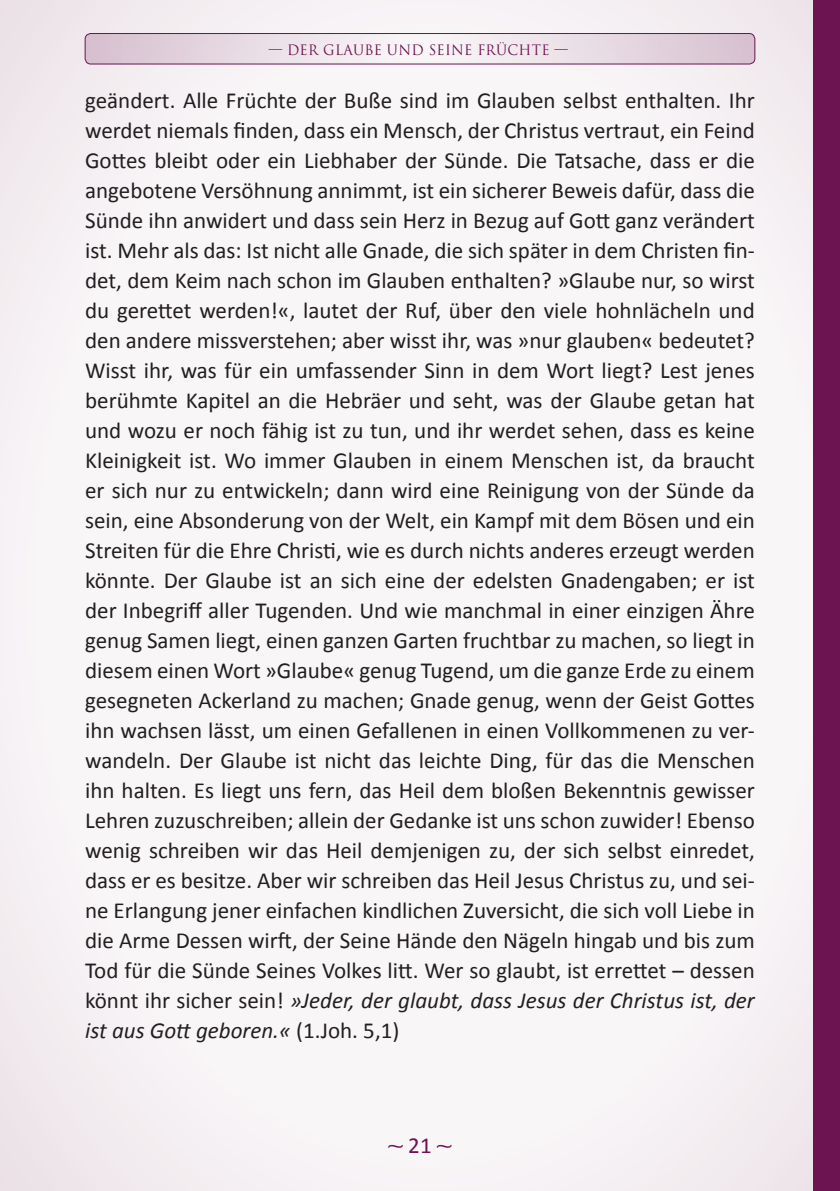
<style>
.page{position:relative;width:840px;height:1191px;background:#fff}
.page>*{position:absolute;margin:0;border:0;box-sizing:border-box;transform-origin:0 0}
.t1{font:23px/30px "Calibri";color:#231f20;text-align:justify}
.t2{font:23px "Calibri";color:#6c1351}
.t3{font:14px "Trajan Pro";letter-spacing:.02em;color:#6c1351;scale:.96 1}
.s1{font-style:italic}
</style>
<div class="page">
<div style="left:0;top:0;width:839px;height:1191px;background:#f9f6f8"></div>
<div style="left:812px;top:0;width:27px;height:1191px;background:#6c1351"></div>
<svg style="left:85px;top:34px;width:669px;height:30px"></svg>
<div style="left:85px;top:33px;width:669px;height:31px;border:1px solid #6c1351;border-radius:6px"></div>
<p class="t3" style="left:269px;top:41px;width:313px">— DER GLAUBE UND SEINE FRÜCHTE —</p>
<p class="t1" style="left:85px;top:85px;width:671px">geändert. Alle Früchte der Buße sind im Glauben selbst enthalten. Ihr werdet niemals finden, dass ein Mensch, der Christus vertraut, ein Feind Gottes bleibt oder ein Liebhaber der Sünde. Die Tatsache, dass er die angebotene Versöhnung annimmt, ist ein sicherer Beweis dafür, dass die Sünde ihn anwidert und dass sein Herz in Bezug auf Gott ganz verändert ist. Mehr als das: Ist nicht alle Gnade, die sich später in dem Christen fin&shy;det, dem Keim nach schon im Glauben enthalten? »Glaube nur, so wirst du gerettet werden!«, lautet der Ruf, über den viele hohnlächeln und den andere missverstehen; aber wisst ihr, was »nur glauben« bedeutet?<br>Wisst ihr, was für ein umfassender Sinn in dem Wort liegt? Lest jenes berühmte Kapitel an die Hebräer und seht, was der Glaube getan hat und wozu er noch fähig ist zu tun, und ihr werdet sehen, dass es keine Kleinigkeit ist. Wo immer Glauben in einem Menschen ist, da braucht er sich nur zu entwickeln; dann wird eine Reinigung von der Sünde da sein, eine Absonderung von der Welt, ein Kampf mit dem Bösen und ein Streiten für die Ehre Christi, wie es durch nichts anderes erzeugt werden könnte. Der Glaube ist an sich eine der edelsten Gnadengaben; er ist der Inbegriff aller Tugenden. Und wie manchmal in einer einzigen Ähre genug Samen liegt, einen ganzen Garten fruchtbar zu machen, so liegt in diesem einen Wort »Glaube« genug Tugend, um die ganze Erde zu einem gesegneten Ackerland zu machen; Gnade genug, wenn der Geist Gottes ihn wachsen lässt, um einen Gefallenen in einen Vollkommenen zu ver&shy;wandeln. Der Glaube ist nicht das leichte Ding, für das die Menschen ihn halten. Es liegt uns fern, das Heil dem bloßen Bekenntnis gewisser Lehren zuzuschreiben; allein der Gedanke ist uns schon zuwider! Ebenso wenig schreiben wir das Heil demjenigen zu, der sich selbst einredet, dass er es besitze. Aber wir schreiben das Heil Jesus Christus zu, und sei&shy;ne Erlangung jener einfachen kindlichen Zuversicht, die sich voll Liebe in die Arme Dessen wirft, der Seine Hände den Nägeln hingab und bis zum Tod für die Sünde Seines Volkes litt. Wer so glaubt, ist errettet – dessen könnt ihr sicher sein! <span class="s1">»Jeder, der glaubt, dass Jesus der Christus ist, der ist aus Gott geboren.«</span> (1.Joh. 5,1)</p>
<p class="t2" style="left:408px;top:1130px;width:25px">21</p>
</div>
